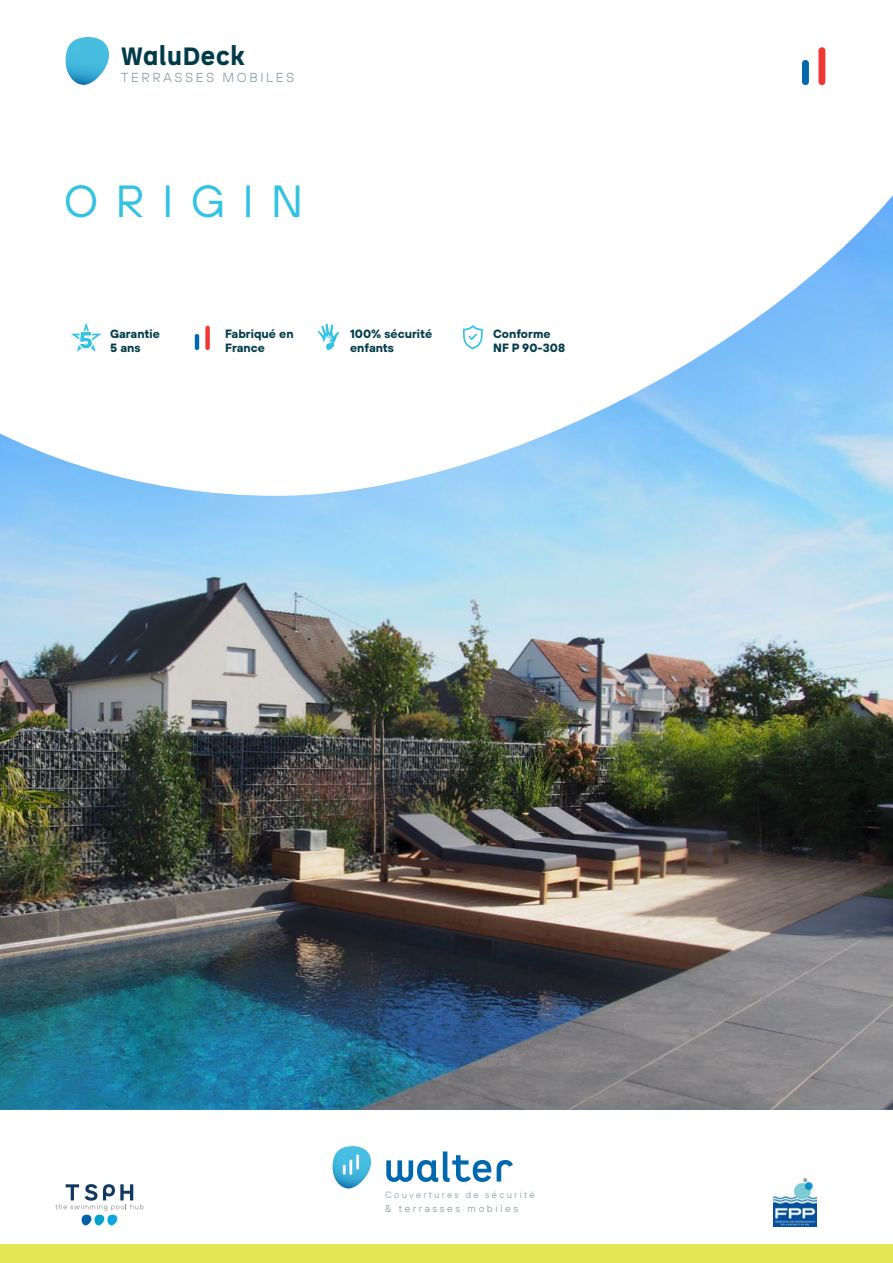
<style>
.page{position:relative;width:893px;height:1263px;background:#fff}
.page>*{position:absolute;margin:0;border:0;box-sizing:border-box;transform-origin:0 0}
.t1{font:45px "TT Hoves";letter-spacing:.39em;color:#32c3e2}
.t2{font:900 24.6px "Spock Pro";color:#003b4a}
.t3{font:900 24.3px "TT Hoves";color:#32c3e2}
.t4{font:300 13.05px "TT Hoves";letter-spacing:.2em;color:#7b989c}
.t5{font:700 12px/14px "TT Hoves";color:#003c4a}
.t6{font:700 12px/14.4px "TT Hoves";letter-spacing:.02em;color:#003b49}
.t7{font:300 10.05px "TT Hoves";letter-spacing:.26em;color:#7b989c}
.t8{font:300 9.45px/11.4px "TT Hoves";letter-spacing:.2em;color:#839ca1}
.t9{font:300 9.15px "TT Hoves";letter-spacing:.26em;color:#7b989c}
</style>
<div class="page">
<img style="left:0;top:496px;width:893px;height:614px">
<svg style="left:0;top:195px;width:893px;height:301px"></svg>
<svg style="left:55px;top:1184px;width:88px;height:41px"></svg>
<img style="left:773px;top:1179px;width:43px;height:47px">
<div style="left:0;top:1244px;width:893px;height:19px;background:#e3e652"></div>
<svg style="left:386px;top:1151px;width:105px;height:31px"></svg>
<svg style="left:497px;top:1160px;width:16px;height:21px"></svg>
<svg style="left:333px;top:1146px;width:38px;height:42px"></svg>
<div style="left:818px;top:47px;width:7px;height:38px;background:#ef3833;border-radius:3px"></div>
<div style="left:802px;top:60px;width:7px;height:25px;background:#0068ac;border-radius:3px"></div>
<svg style="left:66px;top:37px;width:43px;height:48px"></svg>
<div style="left:63px;top:306px;width:41px;height:61px;background:#fff"></div>
<svg style="left:71px;top:323px;width:31px;height:29px"></svg>
<div style="left:182px;top:306px;width:39px;height:61px;background:#fff"></div>
<div style="left:205px;top:326px;width:5px;height:24px;background:#ef3833;border-radius:2px"></div>
<hr style="left:195px;top:334px;width:4px;height:16px;background:#0068ac;border-radius:2px">
<div style="left:305px;top:306px;width:40px;height:61px;background:#fff"></div>
<svg style="left:318px;top:324px;width:21px;height:26px"></svg>
<div style="left:448px;top:306px;width:45px;height:61px;background:#fff"></div>
<svg style="left:463px;top:325px;width:20px;height:24px"></svg>
<h2 class="t2" style="left:121px;top:40px;width:126px">WaluDeck</h2>
<p class="t4" style="left:121px;top:69px;width:175px">TERRASSES MOBILES</p>
<h1 class="t1" style="left:64px;top:173px;width:241px">ORIGIN</h1>
<h3 class="t3" style="left:78px;top:323px;width:16px">5</h3>
<p class="t6" style="left:227px;top:323px;width:61px">Fabriqué en France</p>
<p class="t6" style="left:351px;top:323px;width:86px">100% sécurité enfant</p>
<p class="t6" style="left:495px;top:322px;width:76px">Conforme<br>NF P 90-308</p>
<p class="t6" style="left:110px;top:322px;width:54px">Garantie</p>
<p class="t5" style="left:110px;top:326px;width:51px">Garantie<br>5 ans</p>
<p class="t5" style="left:225px;top:326px;width:70px">Fabriqué en<br>France</p>
<p class="t5" style="left:350px;top:326px;width:84px">100% sécurité enfants</p>
<p class="t5" style="left:493px;top:326px;width:73px">Conforme<br>NF P 90-308</p>
<p class="t8" style="left:387px;top:1188px;width:145px">Couvertures de sécurité &amp; terrasses mobiles</p>
<p class="t9" style="left:385px;top:1189px;width:151px">Couvertures de sécurité</p>
<p class="t7" style="left:385px;top:1202px;width:135px">&amp; terrasses mobiles</p>
</div>
